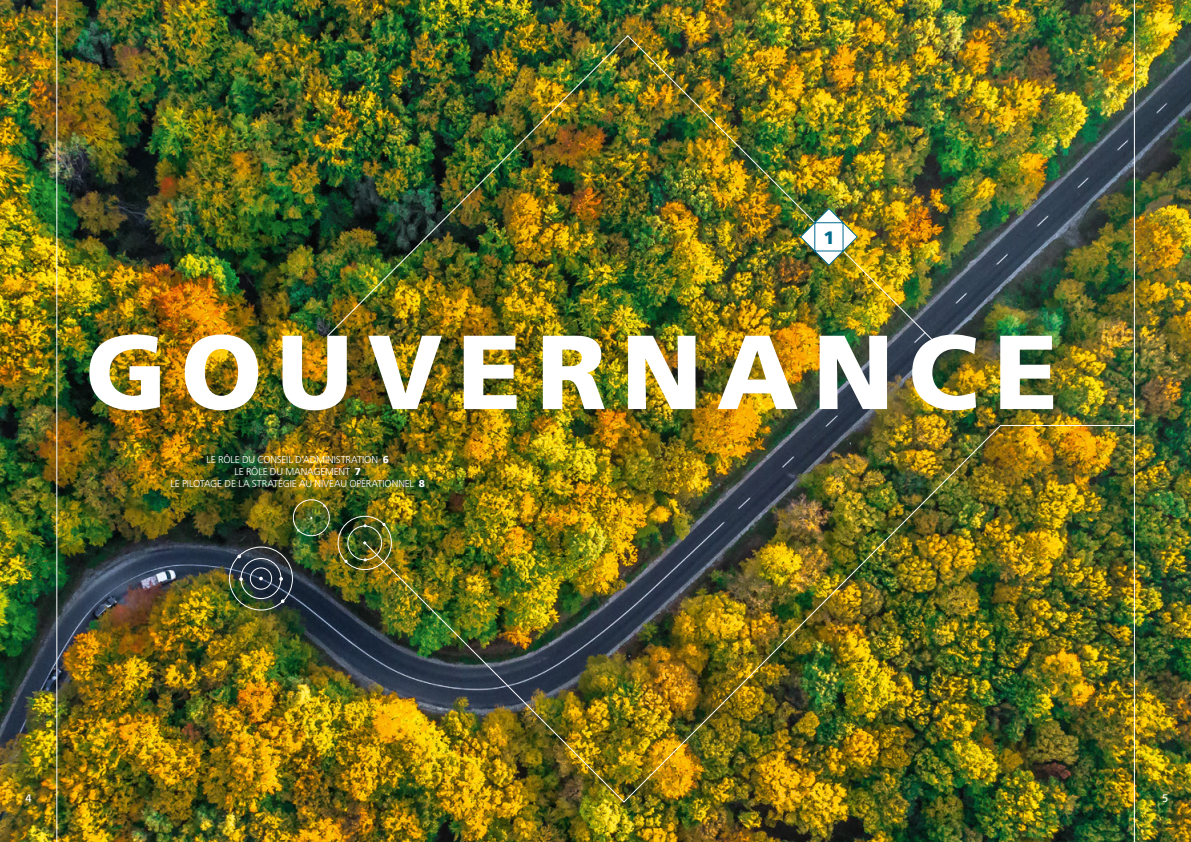
<style>
.page{position:relative;width:1191px;height:842px;background:#fff}
.page>*{position:absolute;margin:0;border:0;box-sizing:border-box;transform-origin:0 0}
.T1{font:900 105px "Frutiger LT Std";letter-spacing:.135em;color:#fff}
.t1{font:900 18px "Frutiger LT Std";color:#006b8d}
.t2{font:11px "Frutiger LT Std";color:#fff}
.Sommaire_INFOS{font:300 10px "Frutiger LT Std";letter-spacing:-.015em;color:#fff}
.s1{font-weight:900}
</style>
<div class="page">
<img style="left:0;top:0;width:1191px;height:842px">
<hr style="left:57px;top:0;width:1px;height:842px;background:#fff">
<hr style="left:1134px;top:0;width:1px;height:842px;background:#fff">
<hr style="left:1000px;top:425px;width:134px;height:1px;background:#fff">
<img style="left:327px;top:35px;width:609px;height:309px">
<img style="left:229px;top:497px;width:134px;height:113px">
<img style="left:363px;top:425px;width:638px;height:378px">
<img style="left:799px;top:208px;width:58px;height:58px">
<p class="t1" style="left:823px;top:226px;width:13px">1</p>
<p class="T1" style="left:85px;top:309px;width:974px">GOUVERNANCE</p>
<p class="Sommaire_INFOS" style="left:206px;top:454px;width:184px">LE RÔLE DU CONSEIL D’ADMINISTRATION <span class="s1">6</span></p>
<p class="Sommaire_INFOS" style="left:234px;top:466px;width:128px">LE RÔLE DU MANAGEMENT <span class="s1">7</span></p>
<p class="Sommaire_INFOS" style="left:170px;top:478px;width:256px">LE PILOTAGE DE LA STRATÉGIE AU NIVEAU OPÉRATIONNEL <span class="s1">8</span></p>
<p class="t2" style="left:26px;top:792px;width:8px">4</p>
<p class="t2" style="left:1162px;top:792px;width:8px">5</p>
</div>
